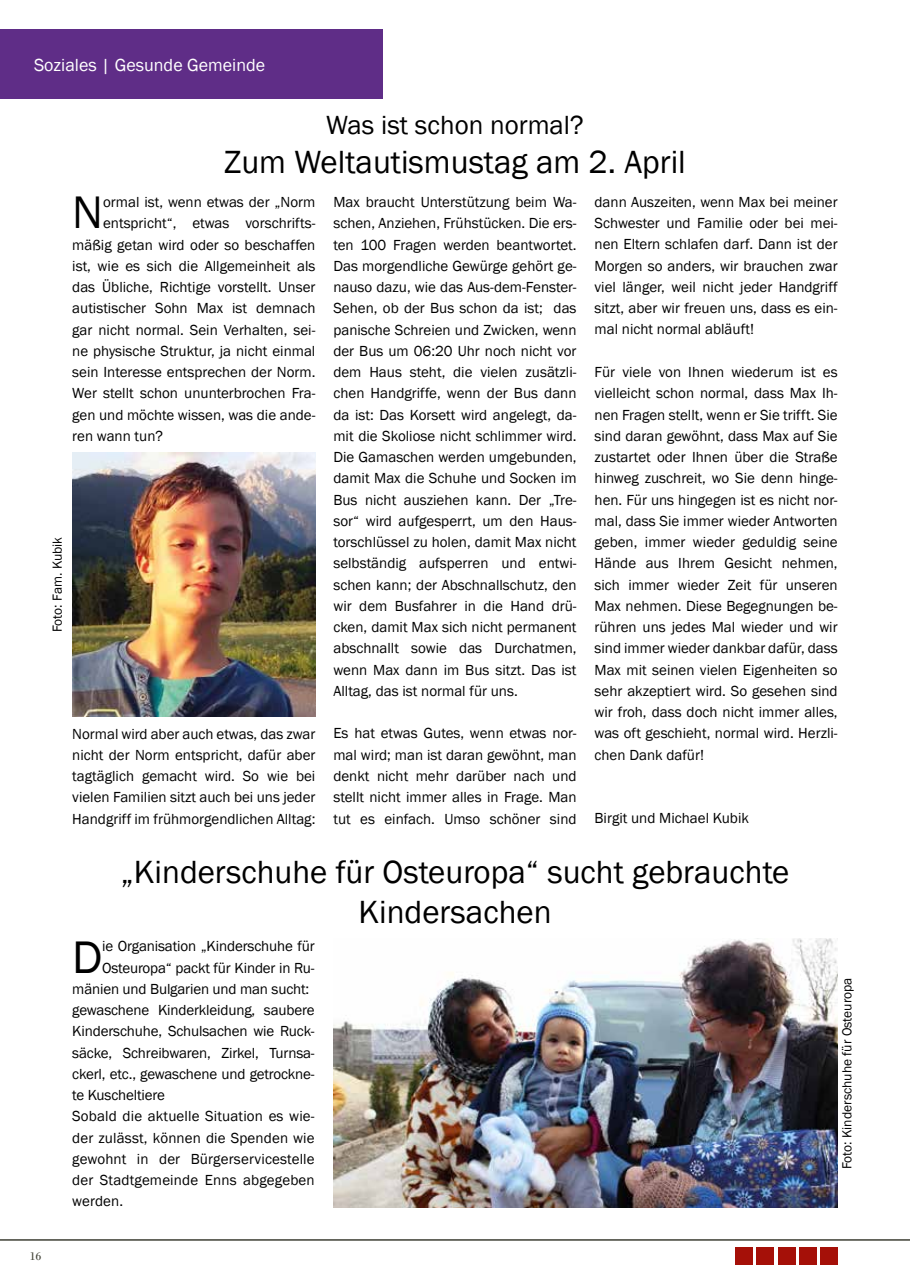
<style>
.page{position:relative;width:910px;height:1280px;background:#fff}
.page>*{position:absolute;margin:0;border:0;box-sizing:border-box;transform-origin:0 0}
.t1{font:46.95px "Franklin Gothic";color:#000}
.t2{font:33px/39.6px "Franklin Gothic";color:#000;text-align:center}
.t3{font:27px "Franklin Gothic";color:#000}
.t4{font:18px "Franklin Gothic";color:#fff}
.t5{font:15px/21.3px "Franklin Gothic";color:#000;text-align:justify}
.t6{font:13.5px "Franklin Gothic";color:#000}
.t7{font:12px "Bodoni";color:#414237}
</style>
<div class="page">
<div style="left:778px;top:1247px;width:17px;height:17px;background:#a51008"></div>
<div style="left:757px;top:1247px;width:17px;height:17px;background:#a51008"></div>
<div style="left:736px;top:1247px;width:17px;height:17px;background:#a51008"></div>
<div style="left:799px;top:1247px;width:17px;height:17px;background:#a51008"></div>
<div style="left:821px;top:1247px;width:17px;height:17px;background:#a51008"></div>
<hr style="left:0;top:1239px;width:910px;height:1px;background:#414237">
<hr style="left:0;top:1240px;width:910px;height:1px;background:#414237">
<div style="left:0;top:30px;width:383px;height:69px;background:#5f2d87"></div>
<img style="left:333px;top:939px;width:505px;height:269px">
<img style="left:72px;top:453px;width:243px;height:263px">
<p class="t4" style="left:34px;top:54px;width:233px">Soziales | Gesunde Gemeinde</p>
<p class="t6" style="left:49px;top:632px;width:97px;rotate:-90deg">Foto: Fam. Kubik</p>
<h3 class="t3" style="left:326px;top:108px;width:259px">Was ist schon normal?</h3>
<h2 class="t2" style="left:224px;top:143px;width:463px">Zum Weltautismustag am 2. April</h2>
<h1 class="t1" style="left:72px;top:184px;width:32px">N</h1>
<p class="t5" style="left:103px;top:192px;width:214px">ormal ist, wenn etwas der „Norm</p>
<p class="t5" style="left:103px;top:213px;width:214px">entspricht“, etwas vorschrifts-</p>
<p class="t5" style="left:72px;top:234px;width:245px">mäßig getan wird oder so beschaffen</p>
<p class="t5" style="left:72px;top:256px;width:245px">ist, wie es sich die Allgemeinheit als</p>
<p class="t5" style="left:72px;top:277px;width:245px">das Übliche, Richtige vorstellt. Unser</p>
<p class="t5" style="left:72px;top:298px;width:245px">autistischer Sohn Max ist demnach</p>
<p class="t5" style="left:72px;top:319px;width:245px">gar nicht normal. Sein Verhalten, sei-</p>
<p class="t5" style="left:72px;top:341px;width:245px">ne physische Struktur, ja nicht einmal</p>
<p class="t5" style="left:72px;top:362px;width:245px">sein Interesse entsprechen der Norm.</p>
<p class="t5" style="left:72px;top:383px;width:245px">Wer stellt schon ununterbrochen Fra-</p>
<p class="t5" style="left:72px;top:404px;width:245px">gen und möchte wissen, was die ande-</p>
<p class="t5" style="left:72px;top:426px;width:92px">ren wann tun?</p>
<p class="t5" style="left:72px;top:723px;width:245px">Normal wird aber auch etwas, das zwar nicht der Norm entspricht, dafür aber tagtäglich gemacht wird. So wie bei vielen Familien sitzt auch bei uns jeder Handgriff im frühmorgendlichen Alltag:</p>
<p class="t5" style="left:333px;top:192px;width:245px">Max braucht Unterstützung beim Wa&shy;schen, Anziehen, Frühstücken. Die ers&shy;ten 100 Fragen werden beantwortet.<br>Das morgendliche Gewürge gehört ge&shy;nauso dazu, wie das Aus-dem-Fenster-Sehen, ob der Bus schon da ist; das panische Schreien und Zwicken, wenn der Bus um 06:20 Uhr noch nicht vor dem Haus steht, die vielen zusätzli&shy;chen Handgriffe, wenn der Bus dann da ist: Das Korsett wird angelegt, da&shy;mit die Skoliose nicht schlimmer wird.<br>Die Gamaschen werden umgebunden, damit Max die Schuhe und Socken im Bus nicht ausziehen kann. Der „Tre&shy;sor“ wird aufgesperrt, um den Haus&shy;torschlüssel zu holen, damit Max nicht selbständig aufsperren und entwi&shy;schen kann; der Abschnallschutz, den wir dem Busfahrer in die Hand drü&shy;cken, damit Max sich nicht permanent abschnallt sowie das Durchatmen, wenn Max dann im Bus sitzt. Das ist Alltag, das ist normal für uns.</p>
<p class="t5" style="left:333px;top:723px;width:245px">Es hat etwas Gutes, wenn etwas nor&shy;mal wird; man ist daran gewöhnt, man denkt nicht mehr darüber nach und stellt nicht immer alles in Frage. Man tut es einfach. Umso schöner sind</p>
<p class="t5" style="left:595px;top:192px;width:245px">dann Auszeiten, wenn Max bei meiner Schwester und Familie oder bei mei&shy;nen Eltern schlafen darf. Dann ist der Morgen so anders, wir brauchen zwar viel länger, weil nicht jeder Handgriff sitzt, aber wir freuen uns, dass es ein&shy;mal nicht normal abläuft!</p>
<p class="t5" style="left:595px;top:362px;width:245px">Für viele von Ihnen wiederum ist es vielleicht schon normal, dass Max Ih&shy;nen Fragen stellt, wenn er Sie trifft. Sie sind daran gewöhnt, dass Max auf Sie zustartet oder Ihnen über die Straße hinweg zuschreit, wo Sie denn hinge&shy;hen. Für uns hingegen ist es nicht nor&shy;mal, dass Sie immer wieder Antworten geben, immer wieder geduldig seine Hände aus Ihrem Gesicht nehmen, sich immer wieder Zeit für unseren Max nehmen. Diese Begegnungen be&shy;rühren uns jedes Mal wieder und wir sind immer wieder dankbar dafür, dass Max mit seinen vielen Eigenheiten so sehr akzeptiert wird. So gesehen sind wir froh, dass doch nicht immer alles, was oft geschieht, normal wird. Herzli&shy;chen Dank dafür!</p>
<p class="t5" style="left:595px;top:808px;width:156px">Birgit und Michael Kubik</p>
<h2 class="t2" style="left:121px;top:853px;width:670px">„Kinderschuhe für Osteuropa“ sucht gebrauchte<br>Kindersachen</h2>
<h1 class="t1" style="left:72px;top:928px;width:32px">D</h1>
<p class="t5" style="left:102px;top:936px;width:214px">ie Organisation „Kinderschuhe für</p>
<p class="t5" style="left:102px;top:957px;width:214px">Osteuropa“ packt für Kinder in Ru-</p>
<p class="t5" style="left:72px;top:978px;width:239px">mänien und Bulgarien und man sucht:</p>
<p class="t5" style="left:72px;top:1000px;width:244px">gewaschene Kinderkleidung, saubere</p>
<p class="t5" style="left:72px;top:1021px;width:244px">Kinderschuhe, Schulsachen wie Ruck-</p>
<p class="t5" style="left:72px;top:1042px;width:244px">säcke, Schreibwaren, Zirkel, Turnsa-</p>
<p class="t5" style="left:72px;top:1063px;width:244px">ckerl, etc., gewaschene und getrockne-</p>
<p class="t5" style="left:72px;top:1085px;width:94px">te Kuscheltiere</p>
<p class="t5" style="left:72px;top:1106px;width:244px">Sobald die aktuelle Situation es wie-</p>
<p class="t5" style="left:72px;top:1127px;width:244px">der zulässt, können die Spenden wie</p>
<p class="t5" style="left:72px;top:1148px;width:244px">gewohnt in der Bürgerservicestelle</p>
<p class="t5" style="left:72px;top:1170px;width:244px">der Stadtgemeinde Enns abgegeben</p>
<p class="t5" style="left:72px;top:1191px;width:52px">werden.</p>
<p class="t6" style="left:838px;top:1169px;width:193px;rotate:-90deg">Foto: Kinderschuhe für Osteuropa</p>
<p class="t7" style="left:30px;top:1249px;width:13px">16</p>
</div>
